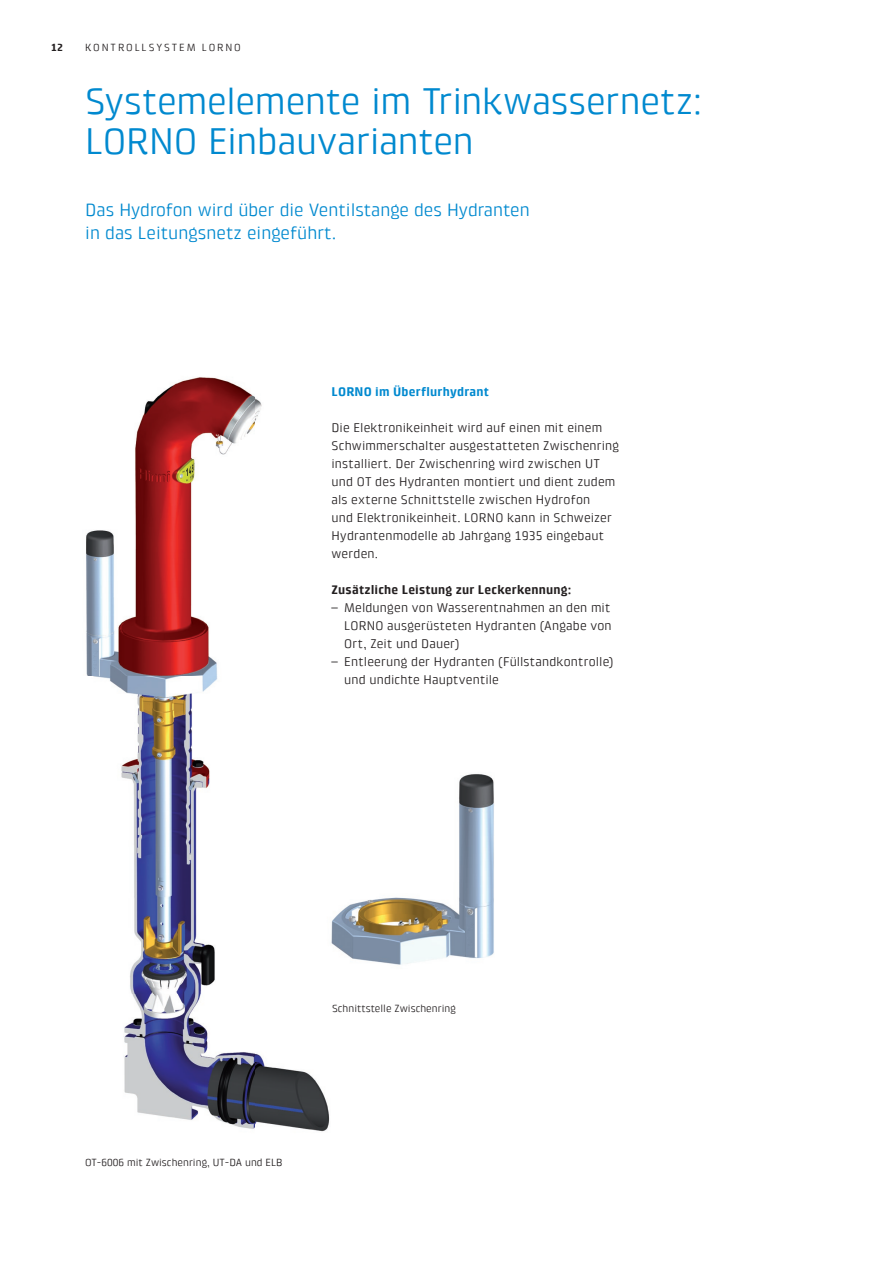
<style>
.page{position:relative;width:893px;height:1263px;background:#fff}
.page>*{position:absolute;margin:0;border:0;box-sizing:border-box;transform-origin:0 0}
.t1{font:37.5px/40.5px "Klintfor BKW";letter-spacing:-.01em;color:#0089cf}
.t2{font:18px/22.5px "Klintfor BKW";color:#0089cf}
.t3{font:12.75px/18px "Klint Pro";letter-spacing:.01em;color:#231f20}
.t4{font:700 12.75px "Klint Pro";letter-spacing:.015em;color:#231f20}
.t5{font:700 12.75px "Klint Pro";letter-spacing:.015em;color:#0089cf}
.t6{font:10.5px "Klintfor BKW";color:#231f20}
.t7{font:10.5px "Klint Pro";letter-spacing:.18em;color:#231f20}
.t8{font:700 10.5px "Klint Pro";color:#231f20}
.s1{font-family:"Klintfor BKW"}
</style>
<div class="page">
<img style="left:86px;top:377px;width:244px;height:755px">
<img style="left:306px;top:751px;width:188px;height:230px">
<p class="t8" style="left:51px;top:41px;width:13px">12</p>
<p class="t7" style="left:85px;top:41px;width:157px">KONTROLLSYSTEM LORNO</p>
<h1 class="t1" style="left:85px;top:80px;width:619px">Systemelemente im Trinkwassernetz:<br>LORNO Einbauvarianten</h1>
<h2 class="t2" style="left:85px;top:199px;width:446px">Das Hydrofon wird über die Ventilstange des Hydranten in das Leitungsnetz eingeführt.</h2>
<p class="t5" style="left:332px;top:384px;width:159px">LORNO im Überflurhydrant</p>
<p class="t3" style="left:332px;top:419px;width:289px">Die Elektronikeinheit wird auf einen mit einem Schwimmerschalter ausgestatteten Zwischenring installiert. Der Zwischenring wird zwischen UT und OT des Hydranten montiert und dient zudem als externe Schnittstelle zwischen Hydrofon<br>und Elektronikeinheit. LORNO kann in Schweizer Hydrantenmodelle ab Jahrgang 1935 eingebaut werden.</p>
<p class="t4" style="left:332px;top:582px;width:241px">Zusätzliche Leistung zur Leckerkennung:</p>
<p class="t3" style="left:344px;top:599px;width:269px;text-align:justify;text-indent:-13px"><span class="s1">–</span> Meldungen von Wasserentnahmen an den mit LORNO ausgerüsteten Hydranten (Angabe von Ort, Zeit und Dauer)</p>
<p class="t3" style="left:344px;top:653px;width:270px;text-indent:-13px"><span class="s1">–</span> Entleerung der Hydranten (Füllstandkontrolle) und undichte Hauptventile</p>
<p class="t6" style="left:332px;top:1003px;width:125px">Schnittstelle Zwischenring</p>
<p class="t6" style="left:85px;top:1157px;width:199px">OT-6006 mit Zwischenring, UT-DA und ELB</p>
</div>
